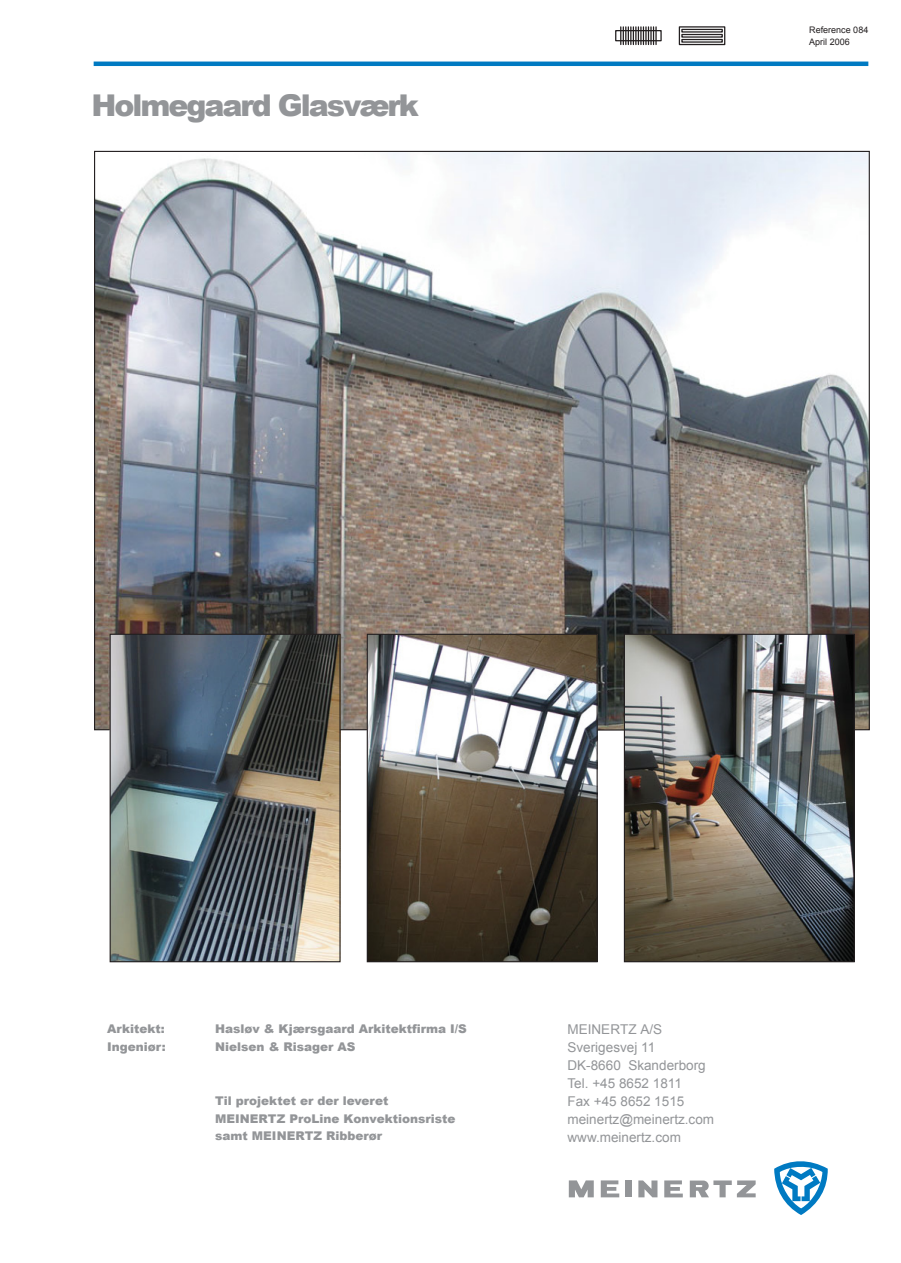
<style>
.page{position:relative;width:901px;height:1263px;background:#fff}
.page>*{position:absolute;margin:0;border:0;box-sizing:border-box;transform-origin:0 0}
.t1{font:900 30px "Arial";letter-spacing:-.065em;color:#939598}
.t2{font:13.5px/18px "Arial";color:#939598}
.t3{font:900 12px/18px "Arial";color:#939598}
.t4{font:9px/12px "Arial";color:#231f20}
</style>
<div class="page">
<hr style="left:94px;top:62px;width:773px;height:4px;background:#007ac2">
<svg style="left:568px;top:1180px;width:25px;height:17px"></svg>
<svg style="left:600px;top:1180px;width:19px;height:17px"></svg>
<div style="left:625px;top:1180px;width:6px;height:17px;background:#939598"></div>
<svg style="left:638px;top:1180px;width:19px;height:17px"></svg>
<svg style="left:664px;top:1180px;width:18px;height:17px"></svg>
<svg style="left:689px;top:1180px;width:66px;height:17px"></svg>
<svg style="left:774px;top:1161px;width:53px;height:54px"></svg>
<svg style="left:619px;top:27px;width:37px;height:18px"></svg>
<div style="left:614px;top:30px;width:47px;height:11px;border:1px solid #231f20"></div>
<div style="left:678px;top:26px;width:47px;height:19px;border:1px solid #231f20"></div>
<div style="left:681px;top:29px;width:41px;height:4px;border:1px solid #231f20"></div>
<div style="left:681px;top:34px;width:41px;height:4px;border:1px solid #231f20"></div>
<div style="left:681px;top:39px;width:41px;height:4px;border:1px solid #231f20"></div>
<img style="left:111px;top:731px;width:227px;height:229px">
<img style="left:625px;top:731px;width:227px;height:229px">
<img style="left:368px;top:731px;width:227px;height:229px">
<img style="left:94px;top:150px;width:775px;height:581px">
<div style="left:366px;top:634px;width:231px;height:328px;border:1px solid #231f20"></div>
<div style="left:623px;top:634px;width:231px;height:328px;border:1px solid #231f20"></div>
<div style="left:109px;top:634px;width:231px;height:328px;border:1px solid #231f20"></div>
<h1 class="t1" style="left:91px;top:84px;width:329px">Holmegaard Glasværk</h1>
<p class="t4" style="left:808px;top:24px;width:61px">Reference 084<br>April 2006</p>
<p class="t3" style="left:107px;top:1020px;width:59px">Arkitekt:</p>
<p class="t3" style="left:215px;top:1020px;width:253px">Hasløv &amp; Kjærsgaard Arkitektfirma I/S</p>
<p class="t3" style="left:107px;top:1038px;width:60px">Ingeniør:</p>
<p class="t3" style="left:215px;top:1038px;width:141px">Nielsen &amp; Risager AS</p>
<p class="t3" style="left:215px;top:1092px;width:241px">Til projektet er der leveret<br>MEINERTZ ProLine Konvektionsriste</p>
<p class="t3" style="left:215px;top:1126px;width:168px">samt MEINERTZ Ribberør</p>
<p class="t2" style="left:567px;top:1021px;width:148px">MEINERTZ A/S<br>Sverigesvej 11<br>DK-8660 Skanderborg<br>Tel. +45 8652 1811<br>Fax +45 8652 1515 meinertz@meinertz.com www.meinertz.com</p>
</div>
